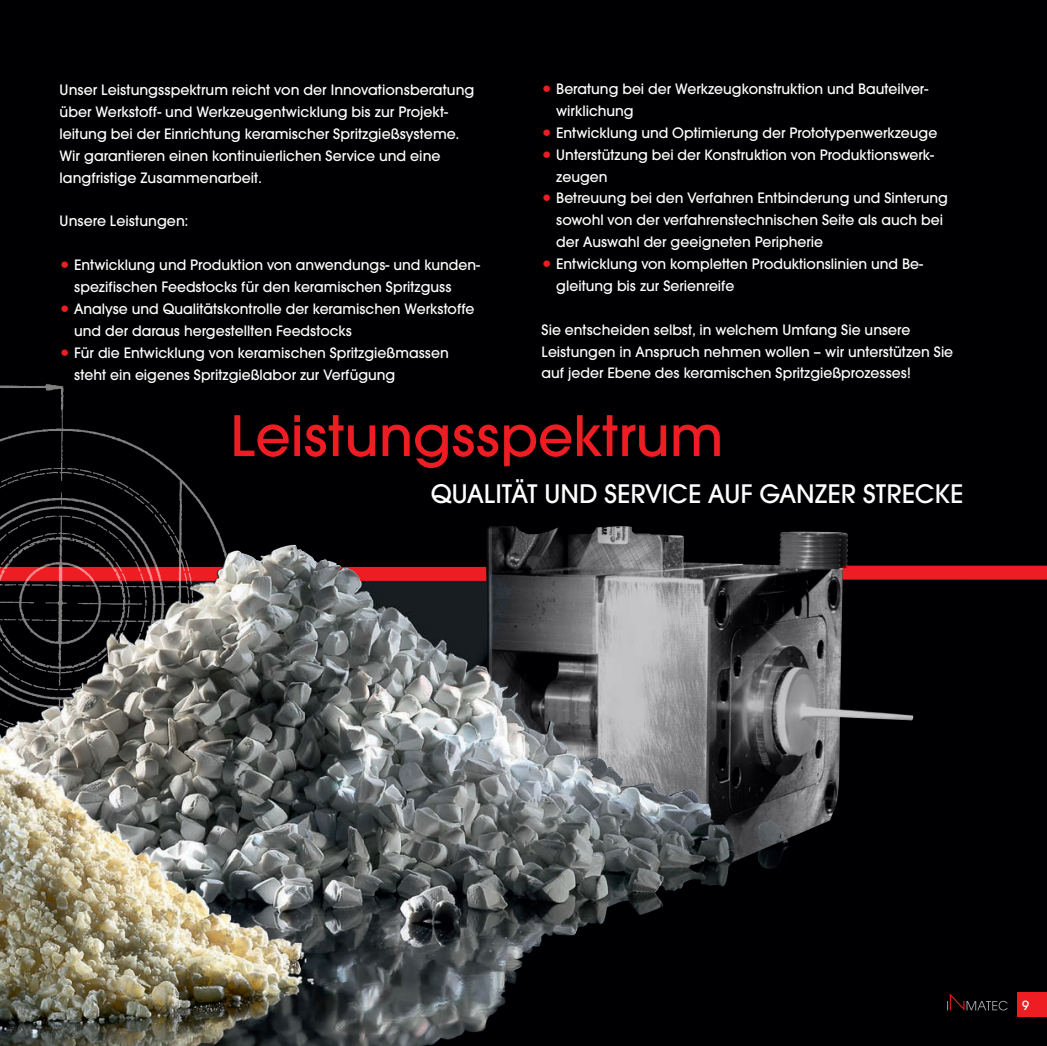
<style>
.page{position:relative;width:1047px;height:1046px;background:#fff}
.page>*{position:absolute;margin:0;border:0;box-sizing:border-box;transform-origin:0 0}
.t1{font:500 61.25px "Avant Garde Gothic Itc T";color:#ee1d23}
.t2{font:500 28px "Avant Garde Gothic Itc T";color:#fff}
.t3{font:500 15.75px/21.9px "Avant Garde Gothic Itc T";color:#fff}
.t4{font:500 14px "Avant Garde Gothic Itc T";color:#fff}
</style>
<div class="page">
<div style="left:0;top:0;width:1047px;height:617px;background:#000002"></div>
<img style="left:0;top:581px;width:1047px;height:465px">
<svg style="left:290px;top:567px;width:196px;height:14px;background:#c1383d"></svg>
<div style="left:842px;top:566px;width:205px;height:14px;background:#ee1d23"></div>
<img style="left:0;top:384px;width:253px;height:395px">
<img style="left:486px;top:526px;width:427px;height:348px">
<img style="left:189px;top:545px;width:101px;height:59px">
<div style="left:1017px;top:992px;width:30px;height:25px;background:#ee1d23"></div>
<svg style="left:947px;top:993px;width:60px;height:17px"></svg>
<svg style="left:1041px;top:1041px;width:6px;height:5px"></svg>
<p class="t3" style="left:556px;top:78px;width:393px">Beratung bei der Werkzeugkonstruktion und Bauteilver&shy;wirklichung<br>Entwicklung und Optimierung der Prototypenwerkzeuge Unterstützung bei der Konstruktion von Produktionswerk&shy;zeugen<br>Betreuung bei den Verfahren Entbinderung und Sinterung sowohl von der verfahrenstechnischen Seite als auch bei der Auswahl der geeigneten Peripherie<br>Entwicklung von kompletten Produktionslinien und Be&shy;gleitung bis zur Serienreife</p>
<p class="t3" style="left:541px;top:318px;width:413px">Sie entscheiden selbst, in welchem Umfang Sie unsere<br>Leistungen in Anspruch nehmen wollen – wir unterstützen Sie auf jeder Ebene des keramischen Spritzgießprozesses!</p>
<h1 class="t1" style="left:230px;top:400px;width:494px">Leistungsspektrum</h1>
<h2 class="t2" style="left:431px;top:477px;width:534px">QUALITÄT UND SERVICE AUF GANZER STRECKE</h2>
<p class="t3" style="left:60px;top:79px;width:416px">Unser Leistungsspektrum reicht von der Innovationsberatung über Werkstoff- und Werkzeugentwicklung bis zur Projekt&shy;leitung bei der Einrichtung keramischer Spritzgießsysteme.<br>Wir garantieren einen kontinuierlichen Service und eine langfristige Zusammenarbeit.</p>
<p class="t3" style="left:60px;top:210px;width:130px">Unsere Leistungen:</p>
<p class="t3" style="left:74px;top:254px;width:407px">Entwicklung und Produktion von anwendungs- und kunden&shy;spezifischen Feedstocks für den keramischen Spritzguss Analyse und Qualitätskontrolle der keramischen Werkstoffe und der daraus hergestellten Feedstocks<br>Für die Entwicklung von keramischen Spritzgießmassen steht ein eigenes Spritzgießlabor zur Verfügung</p>
<p class="t4" style="left:1022px;top:997px;width:8px">9</p>
</div>
